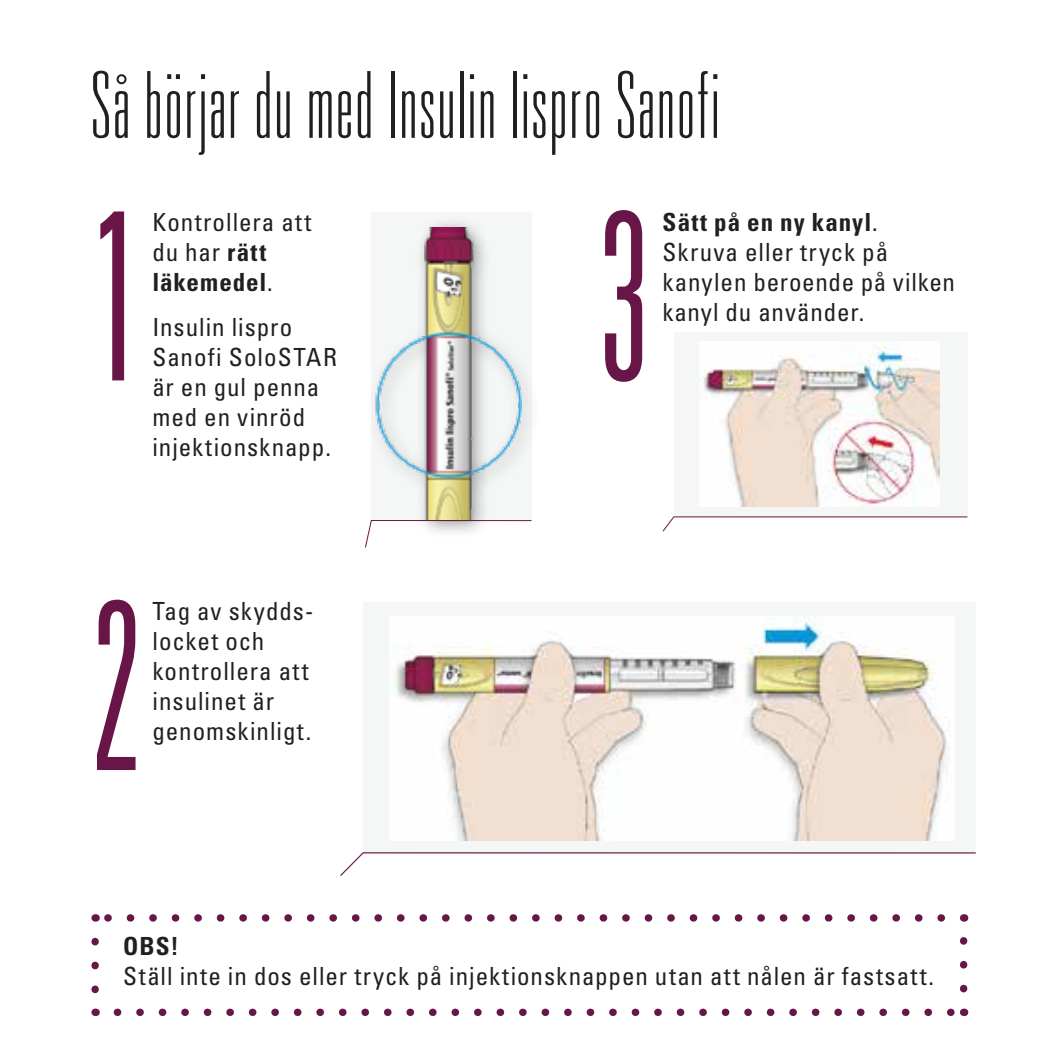
<style>
.page{position:relative;width:1063px;height:1063px;background:#fff}
.page>*{position:absolute;margin:0;border:0;box-sizing:border-box;transform-origin:0 0}
.t1{font:300 ultra-condensed 234px "Univers LT Std";color:#681548;scale:.77 1}
.t2{font:100 ultra-condensed 92.5px "Univers LT Std";letter-spacing:.02em;color:#231f20}
.t3{font:condensed 25px/30px "Univers LT Std";letter-spacing:.04em;color:#231f20}
.t4{font:700 condensed 25px "Univers LT Std";color:#231f20}
.s1{font-weight:700}
</style>
<div class="page">
<div style="left:363px;top:602px;width:613px;height:251px;background:#f5f7f7"></div>
<svg style="left:340px;top:852px;width:636px;height:24px"></svg>
<img style="left:396px;top:619px;width:550px;height:222px">
<div style="left:366px;top:216px;width:174px;height:323px;background:#231f20;opacity:.44"></div>
<img style="left:375px;top:227px;width:147px;height:293px">
<div style="left:674px;top:333px;width:293px;height:184px;background:#f5f7f7"></div>
<svg style="left:662px;top:516px;width:306px;height:16px"></svg>
<img style="left:699px;top:347px;width:241px;height:159px">
<svg style="left:91px;top:942px;width:8px;height:52px"></svg>
<svg style="left:117px;top:1009px;width:836px;height:7px"></svg>
<svg style="left:960px;top:937px;width:7px;height:52px"></svg>
<svg style="left:106px;top:914px;width:835px;height:8px"></svg>
<h2 class="t2" style="left:91px;top:58px;width:630px">Så börjar du med Insulin lispro Sanofi</h2>
<h1 class="t1" style="left:91px;top:176px;width:66px">1</h1>
<p class="t3" style="left:152px;top:206px;width:161px">Kontrollera att du har <span class="s1">rätt läkemedel</span>.</p>
<p class="t3" style="left:152px;top:311px;width:186px">Insulin lispro<br>Sanofi SoloSTAR är en gul penna med en vinröd injektionsknapp.</p>
<h1 class="t1" style="left:91px;top:565px;width:66px">2</h1>
<p class="t3" style="left:153px;top:596px;width:162px">Tag av skydds&shy;locket och kontrollera att insulinet är genomskinligt.</p>
<h1 class="t1" style="left:599px;top:176px;width:66px">3</h1>
<p class="t3" style="left:663px;top:206px;width:294px"><span class="s1">Sätt på en ny kanyl</span>.<br>Skruva eller tryck på kanylen beroende på vilken kanyl du använder.</p>
<p class="t4" style="left:123px;top:931px;width:57px">OBS!</p>
<p class="t3" style="left:123px;top:961px;width:812px">Ställ inte in dos eller tryck på injektionsknappen utan att nålen är fastsatt.</p>
</div>
